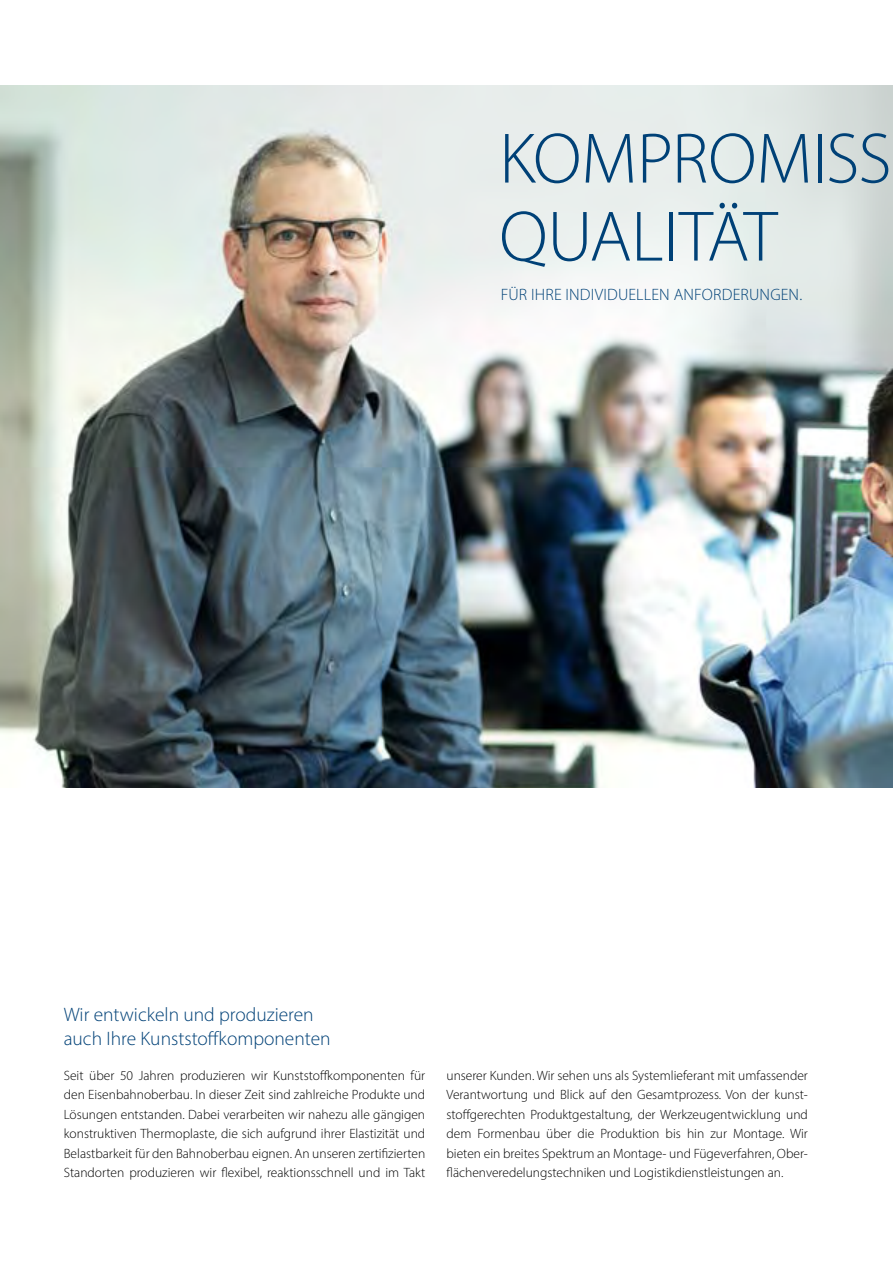
<style>
.page{position:relative;width:893px;height:1263px;background:#fff}
.page>*{position:absolute;margin:0;border:0;box-sizing:border-box;transform-origin:0 0}
.t1{font:300 72px/78px "Myriad Pro";letter-spacing:-.005em;color:#004177}
.t2{font:300 19.5px/24px "Myriad Pro";color:#004177}
.t3{font:300 16.5px "Myriad Pro";letter-spacing:.01em;color:#004177}
.t4{font:300 13.5px/19.5px "Myriad Pro";color:#000;text-align:justify}
</style>
<div class="page">
<img style="left:0;top:85px;width:893px;height:703px">
<h1 class="t1" style="left:499px;top:119px;width:394px">KOMPROMISS<br>QUALITÄT</h1>
<p class="t3" style="left:501px;top:284px;width:303px">FÜR IHRE INDIVIDUELLEN ANFORDERUNGEN.</p>
<h2 class="t2" style="left:64px;top:1002px;width:268px">Wir entwickeln und produzieren auch Ihre Kunststoffkomponenten</h2>
<p class="t4" style="left:64px;top:1065px;width:363px">Seit über 50 Jahren produzieren wir Kunststoffkomponenten für den Eisenbahnoberbau. In dieser Zeit sind zahlreiche Produkte und Lösungen entstanden. Dabei verarbeiten wir nahezu alle gängigen konstruktiven Thermoplaste, die sich aufgrund ihrer Elastizität und Belastbarkeit für den Bahnoberbau eignen. An unseren zertifizierten Standorten produzieren wir flexibel, reaktionsschnell und im Takt</p>
<p class="t4" style="left:446px;top:1065px;width:363px">unserer Kunden. Wir sehen uns als Systemlieferant mit umfassender Verantwortung und Blick auf den Gesamtprozess. Von der kunst&shy;stoffgerechten Produktgestaltung, der Werkzeugentwicklung und dem Formenbau über die Produktion bis hin zur Montage. Wir bieten ein breites Spektrum an Montage- und Fügeverfahren, Ober&shy;flächenveredelungstechniken und Logistikdienstleistungen an.</p>
</div>
